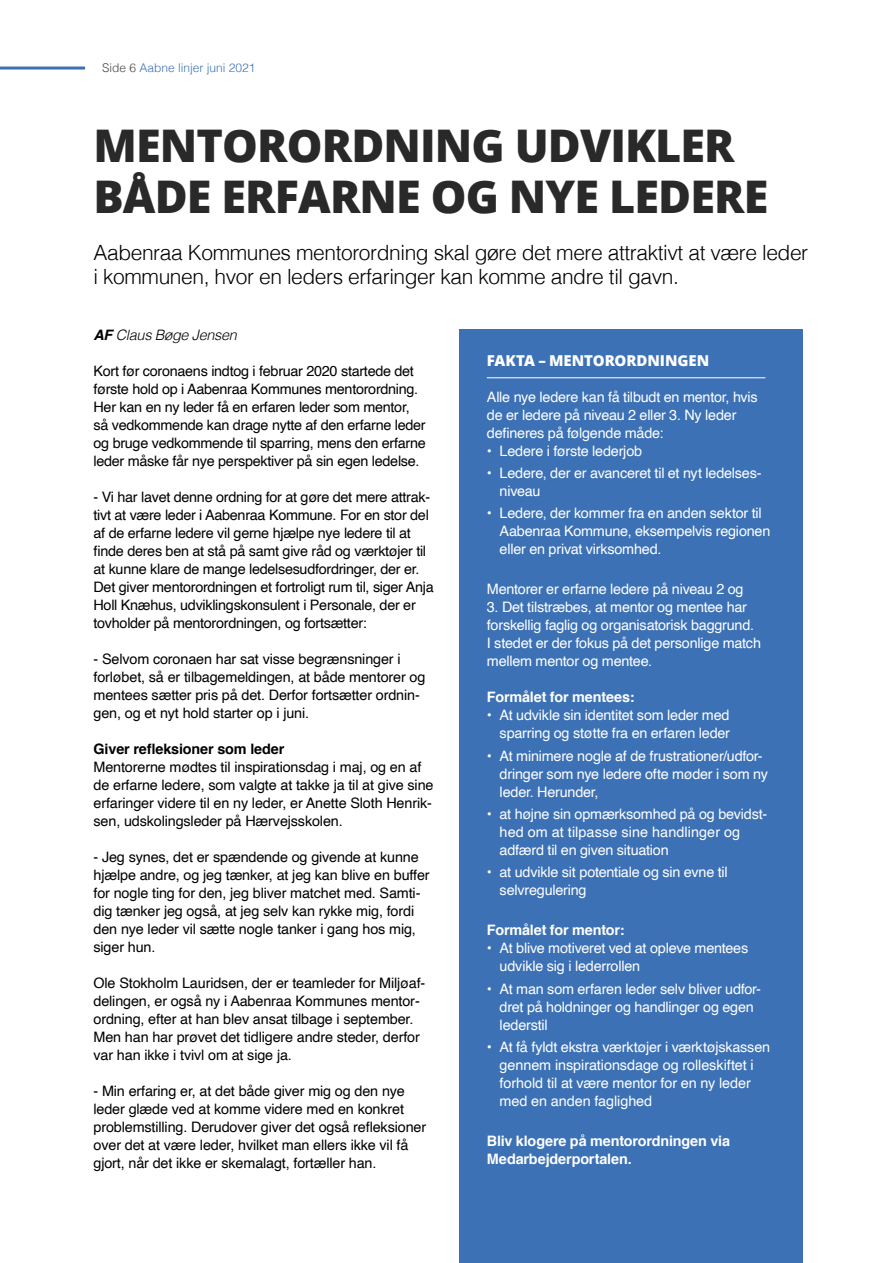
<style>
.page{position:relative;width:893px;height:1263px;background:#fff}
.page>*{position:absolute;margin:0;border:0;box-sizing:border-box;transform-origin:0 0}
.H1_Overskrift{font:800 45px/51px "Open Sans";letter-spacing:-.02em;color:#292929}
.Underrubrik{font:300 21px/24px "Helvetica";letter-spacing:-.02em;color:#000}
.p_Fakta{font:800 15px "Open Sans";letter-spacing:-.005em;color:#fff}
.p_Brødtekst{font:14.4px/18px "Helvetica";letter-spacing:-.01em;color:#000}
.p_Brødtekst-2{font:14.4px/18px "Helvetica";letter-spacing:-.015em;color:#fff}
.p_Brødtekst-3{font:700 14.4px/18px "Helvetica";letter-spacing:-.01em;color:#fff}
.Mellemrubrik{font:700 14.4px "Helvetica";letter-spacing:-.01em;color:#000}
.p_Brødtekst-4{font:italic 300 14.4px "Helvetica";letter-spacing:-.02em;color:#000}
.t1{font:300 12px "Helvetica";color:#3c71b6}
.s1{color:#484848}
.s2{font-weight:700}
</style>
<div class="page">
<div style="left:459px;top:330px;width:343px;height:933px;background:#3c71b6"></div>
<hr style="left:487px;top:377px;width:278px;height:1px;background:#fff">
<hr style="left:0;top:67px;width:85px;height:3px;background:#3c71b6">
<p class="t1" style="left:102px;top:58px;width:155px"><span class="s1">Side 6</span> Aabne linjer juni 2021</p>
<h1 class="H1_Overskrift" style="left:94px;top:118px;width:676px">MENTORORDNING UDVIKLER<br>BÅDE ERFARNE OG NYE LEDERE</h1>
<h2 class="Underrubrik" style="left:94px;top:239px;width:716px">Aabenraa Kommunes mentorordning skal gøre det mere attraktivt at være leder i kommunen, hvor en leders erfaringer kan komme andre til gavn.</h2>
<p class="p_Brødtekst-4" style="left:94px;top:323px;width:145px"><span class="s2">AF</span> Claus Bøge Jensen</p>
<p class="p_Brødtekst" style="left:94px;top:363px;width:334px">Kort før coronaens indtog i februar 2020 startede det første hold op i Aabenraa Kommunes mentorordning.<br>Her kan en ny leder få en erfaren leder som mentor, så vedkommende kan drage nytte af den erfarne leder og bruge vedkommende til sparring, mens den erfarne leder måske får nye perspektiver på sin egen ledelse.</p>
<p class="p_Brødtekst" style="left:94px;top:489px;width:342px">- Vi har lavet denne ordning for at gøre det mere attrak&shy;tivt at være leder i Aabenraa Kommune. For en stor del af de erfarne ledere vil gerne hjælpe nye ledere til at finde deres ben at stå på samt give råd og værktøjer til at kunne klare de mange ledelsesudfordringer, der er.<br>Det giver mentorordningen et fortroligt rum til, siger Anja Holl Knæhus, udviklingskonsulent i Personale, der er tovholder på mentorordningen, og fortsætter:</p>
<p class="p_Brødtekst" style="left:94px;top:651px;width:333px">- Selvom coronaen har sat visse begrænsninger i forløbet, så er tilbagemeldingen, at både mentorer og mentees sætter pris på det. Derfor fortsætter ordnin&shy;gen, og et nyt hold starter op i juni.</p>
<h2 class="Mellemrubrik" style="left:94px;top:738px;width:192px">Giver refleksioner som leder</h2>
<p class="p_Brødtekst" style="left:94px;top:759px;width:341px">Mentorerne mødtes til inspirationsdag i maj, og en af de erfarne ledere, som valgte at takke ja til at give sine erfaringer videre til en ny leder, er Anette Sloth Henrik&shy;sen, udskolingsleder på Hærvejsskolen.</p>
<p class="p_Brødtekst" style="left:94px;top:849px;width:338px">- Jeg synes, det er spændende og givende at kunne hjælpe andre, og jeg tænker, at jeg kan blive en buffer for nogle ting for den, jeg bliver matchet med. Samti&shy;dig tænker jeg også, at jeg selv kan rykke mig, fordi den nye leder vil sætte nogle tanker i gang hos mig, siger hun.</p>
<p class="p_Brødtekst" style="left:94px;top:975px;width:333px">Ole Stokholm Lauridsen, der er teamleder for Miljøaf&shy;delingen, er også ny i Aabenraa Kommunes mentor&shy;ordning, efter at han blev ansat tilbage i september.<br>Men han har prøvet det tidligere andre steder, derfor var han ikke i tvivl om at sige ja.</p>
<p class="p_Brødtekst" style="left:94px;top:1083px;width:334px">- Min erfaring er, at det både giver mig og den nye leder glæde ved at komme videre med en konkret problemstilling. Derudover giver det også refleksioner over det at være leder, hvilket man ellers ikke vil få gjort, når det ikke er skemalagt, fortæller han.</p>
<p class="p_Fakta" style="left:487px;top:349px;width:224px">FAKTA – MENTORORDNINGEN</p>
<p class="p_Brødtekst-2" style="left:487px;top:388px;width:272px">Alle nye ledere kan få tilbudt en mentor, hvis de er ledere på niveau 2 eller 3. Ny leder defineres på følgende måde:</p>
<p class="p_Brødtekst-2" style="left:487px;top:442px;width:157px">• Ledere i første lederjob</p>
<p class="p_Brødtekst-2" style="left:500px;top:464px;width:263px;text-indent:-13px">• Ledere, der er avanceret til et nyt ledelses&shy;niveau</p>
<p class="p_Brødtekst-2" style="left:500px;top:504px;width:272px;text-indent:-13px">• Ledere, der kommer fra en anden sektor til<br>Aabenraa Kommune, eksempelvis regionen eller en privat virksomhed.</p>
<p class="p_Brødtekst-2" style="left:487px;top:581px;width:258px">Mentorer er erfarne ledere på niveau 2 og</p>
<p class="p_Brødtekst-2" style="left:487px;top:599px;width:276px">3. Det tilstræbes, at mentor og mentee har forskellig faglig og organisatorisk baggrund.<br>I stedet er der fokus på det personlige match mellem mentor og mentee.</p>
<p class="p_Brødtekst-3" style="left:487px;top:688px;width:149px">Formålet for mentees:</p>
<p class="p_Brødtekst-2" style="left:487px;top:707px;width:245px;text-align:right">• At udvikle sin identitet som leder med sparring og støtte fra en erfaren leder</p>
<p class="p_Brødtekst-2" style="left:500px;top:747px;width:270px;text-indent:-13px">• At minimere nogle af de frustrationer/udfor&shy;dringer som nye ledere ofte møder i som ny leder. Herunder,</p>
<p class="p_Brødtekst-2" style="left:500px;top:805px;width:269px;text-indent:-13px">• at højne sin opmærksomhed på og bevidst&shy;hed om at tilpasse sine handlinger og adfærd til en given situation</p>
<p class="p_Brødtekst-2" style="left:500px;top:863px;width:230px;text-indent:-13px">• at udvikle sit potentiale og sin evne til selvregulering</p>
<p class="p_Brødtekst-3" style="left:487px;top:921px;width:139px">Formålet for mentor:</p>
<p class="p_Brødtekst-2" style="left:500px;top:940px;width:250px;text-indent:-13px">• At blive motiveret ved at opleve mentees udvikle sig i lederrollen</p>
<p class="p_Brødtekst-2" style="left:500px;top:980px;width:263px;text-indent:-13px">• At man som erfaren leder selv bliver udfor&shy;dret på holdninger og handlinger og egen lederstil</p>
<p class="p_Brødtekst-2" style="left:500px;top:1038px;width:272px;text-indent:-13px">• At få fyldt ekstra værktøjer i værktøjskassen gennem inspirationsdage og rolleskiftet i forhold til at være mentor for en ny leder med en anden faglighed</p>
<p class="p_Brødtekst-3" style="left:487px;top:1132px;width:245px">Bliv klogere på mentorordningen via<br>Medarbejderportalen.</p>
</div>
